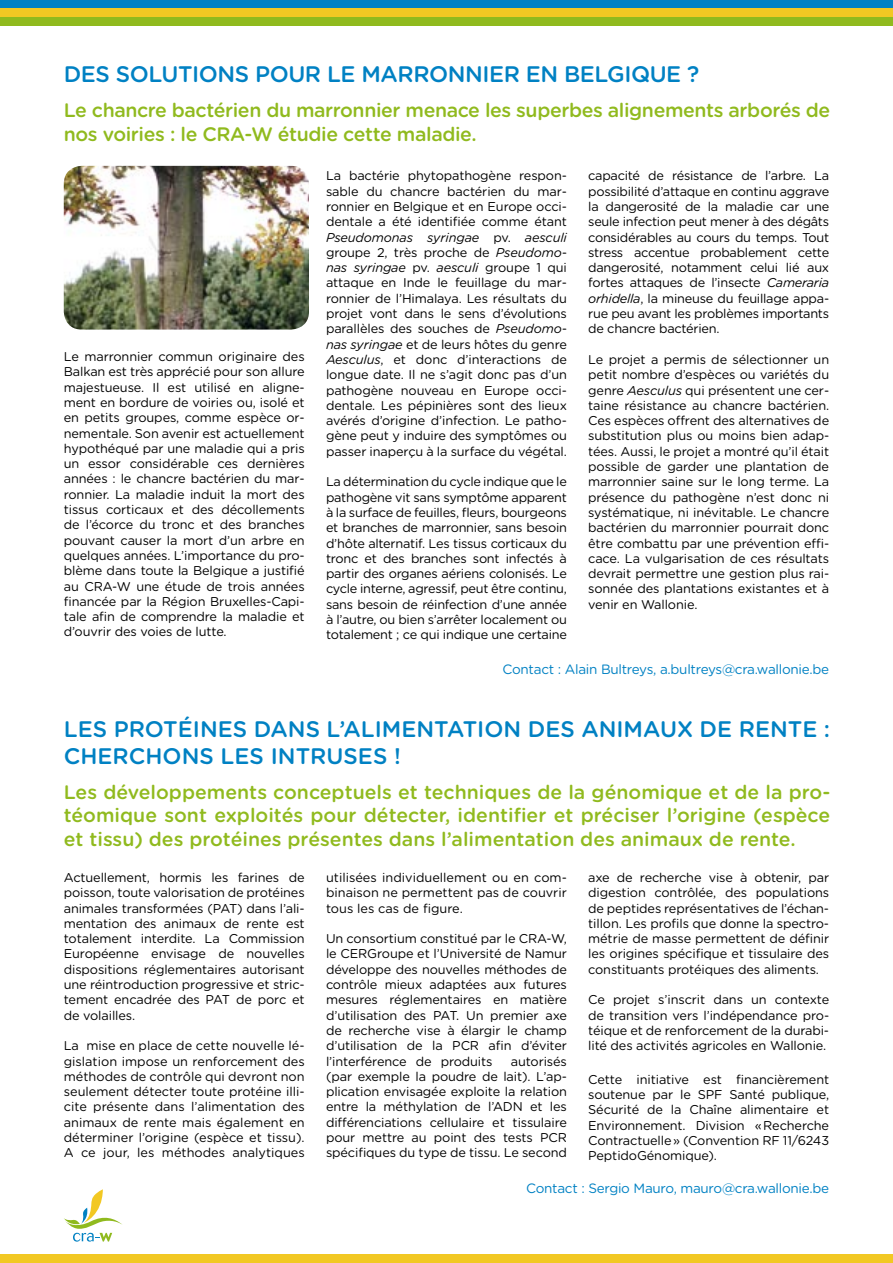
<style>
.page{position:relative;width:893px;height:1263px;background:#fff}
.page>*{position:absolute;margin:0;border:0;box-sizing:border-box;transform-origin:0 0}
.t1{font:500 22.5px/27px "Gotham Rounded";color:#0081c3}
.t2{font:500 22.5px "Gotham Rounded";letter-spacing:-.02em;color:#0081c3}
.t3{font:500 19.5px/23.4px "Gotham Rounded";color:#90ba1e}
.t4{font:13.5px "Gotham Rounded";letter-spacing:-.02em;color:#0081c3}
.t5{font:12.75px/15.3px "Gotham Rounded";letter-spacing:-.01em;color:#000;text-align:justify}
.s1{font-style:italic}
</style>
<div class="page">
<div style="left:0;top:0;width:893px;height:9px;background:#0081c3"></div>
<div style="left:0;top:1254px;width:893px;height:9px;background:#f2c823"></div>
<div style="left:0;top:9px;width:893px;height:8px;background:#f2c823"></div>
<div style="left:0;top:17px;width:893px;height:9px;background:#90ba1e"></div>
<svg style="left:64px;top:1189px;width:58px;height:52px"></svg>
<img style="left:64px;top:166px;width:245px;height:164px">
<h1 class="t2" style="left:64px;top:58px;width:637px">Des solutions pour le marronnier en Belgique ?</h1>
<h2 class="t3" style="left:64px;top:98px;width:768px">Le chancre bactérien du marronnier menace les superbes alignements arborés de nos voiries : le CRA</h2>
<h2 class="t3" style="left:244px;top:121px;width:234px">-W étudie cette maladie.</h2>
<p class="t5" style="left:64px;top:348px;width:242px">Le marronnier commun originaire des Balkan est très apprécié pour son allure majestueuse. Il est utilisé en aligne&shy;ment en bordure de voiries ou, isolé et en petits groupes, comme espèce or&shy;nementale. Son avenir est actuellement hypothéqué par une maladie qui a pris un essor considérable ces dernières années : le chancre bactérien du mar&shy;ronnier. La maladie induit la mort des tissus corticaux et des décollements de l’écorce du tronc et des branches pouvant causer la mort d’un arbre en quelques années. L’importance du pro&shy;blème dans toute la Belgique a justifié au CRA-W une étude de trois années financée par la Région Bruxelles-Capi&shy;tale afin de comprendre la maladie et d’ouvrir des voies de lutte.</p>
<p class="t5" style="left:326px;top:168px;width:242px">La bactérie phytopathogène respon&shy;sable du chancre bactérien du mar&shy;ronnier en Belgique et en Europe occi&shy;dentale a été identifiée comme étant <span class="s1">Pseudomonas syringae</span> pv. <span class="s1">aesculi </span>groupe 2, très proche de <span class="s1">Pseudomo&shy;nas syringae</span> pv. <span class="s1">aesculi</span> groupe 1 qui attaque en Inde le feuillage du mar&shy;ronnier de l’Himalaya. Les résultats du projet vont dans le sens d’évolutions parallèles des souches de <span class="s1">Pseudomo&shy;nas syringae</span> et de leurs hôtes du genre <span class="s1">Aesculus</span>, et donc d’interactions de longue date. Il ne s’agit donc pas d’un pathogène nouveau en Europe occi&shy;dentale. Les pépinières sont des lieux avérés d’origine d’infection. Le patho&shy;gène peut y induire des symptômes ou passer inaperçu à la surface du végétal.</p>
<p class="t5" style="left:326px;top:474px;width:242px">La détermination du cycle indique que le pathogène vit sans symptôme apparent à la surface de feuilles, fleurs, bourgeons et branches de marronnier, sans besoin d’hôte alternatif. Les tissus corticaux du tronc et des branches sont infectés à partir des organes aériens colonisés. Le cycle interne, agressif, peut être continu, sans besoin de réinfection d’une année à l’autre, ou bien s’arrêter localement ou totalement ; ce qui indique une certaine</p>
<p class="t5" style="left:588px;top:168px;width:242px">capacité de résistance de l’arbre. La possibilité d’attaque en continu aggrave la dangerosité de la maladie car une seule infection peut mener à des dégâts considérables au cours du temps. Tout stress accentue probablement cette dangerosité, notamment celui lié aux fortes attaques de l’insecte <span class="s1">Cameraria orhidella</span>, la mineuse du feuillage appa&shy;rue peu avant les problèmes importants de chancre bactérien.</p>
<p class="t5" style="left:588px;top:351px;width:242px">Le projet a permis de sélectionner un petit nombre d’espèces ou variétés du genre <span class="s1">Aesculus</span> qui présentent une cer&shy;taine résistance au chancre bactérien.<br>Ces espèces offrent des alternatives de substitution plus ou moins bien adap&shy;tées. Aussi, le projet a montré qu’il était possible de garder une plantation de marronnier saine sur le long terme. La présence du pathogène n’est donc ni systématique, ni inévitable. Le chancre bactérien du marronnier pourrait donc être combattu par une prévention effi&shy;cace. La vulgarisation de ces résultats devrait permettre une gestion plus rai&shy;sonnée des plantations existantes et à venir en Wallonie.</p>
<p class="t4" style="left:503px;top:660px;width:328px">Contact : Alain Bultreys, a.bultreys@cra.wallonie.be</p>
<h1 class="t1" style="left:64px;top:714px;width:768px">Les protéines dans l’alimentation des animaux de rente : cherchons les intruses !</h1>
<h2 class="t3" style="left:64px;top:780px;width:768px;text-align:justify">Les développements conceptuels et techniques de la génomique et de la pro&shy;téomique sont exploités pour détecter, identifier et préciser l’origine (espèce et tissu) des protéines présentes dans l’alimentation des animaux de rente.</h2>
<p class="t5" style="left:64px;top:869px;width:242px">Actuellement, hormis les farines de poisson, toute valorisation de protéines animales transformées (PAT) dans l’ali&shy;mentation des animaux de rente est totalement interdite. La Commission Européenne envisage de nouvelles dispositions réglementaires autorisant une réintroduction progressive et stric&shy;tement encadrée des PAT de porc et de volailles.</p>
<p class="t5" style="left:64px;top:1037px;width:242px">La mise en place de cette nouvelle lé&shy;gislation impose un renforcement des méthodes de contrôle qui devront non seulement détecter toute protéine illi&shy;cite présente dans l’alimentation des animaux de rente mais également en déterminer l’origine (espèce et tissu).<br>A ce jour, les méthodes analytiques</p>
<p class="t5" style="left:326px;top:869px;width:242px">utilisées individuellement ou en com&shy;binaison ne permettent pas de couvrir tous les cas de figure.</p>
<p class="t5" style="left:326px;top:930px;width:242px">Un consortium constitué par le CRA-W, le CERGroupe et l’Université de Namur développe des nouvelles méthodes de contrôle mieux adaptées aux futures mesures réglementaires en matière d’utilisation des PAT. Un premier axe de recherche vise à élargir le champ d’utilisation de la PCR afin d’éviter l’interférence de produits</p>
<p class="t5" style="left:326px;top:1053px;width:242px;text-indent:185px">autorisés (par exemple la poudre de lait). L’ap&shy;plication envisagée exploite la relation entre la méthylation de l’ADN et les différenciations cellulaire et tissulaire pour mettre au point des tests PCR spécifiques du type de tissu. Le second</p>
<p class="t5" style="left:588px;top:869px;width:242px">axe de recherche vise à obtenir, par digestion contrôlée, des populations de peptides représentatives de l’échan&shy;tillon. Les profils que donne la spectro&shy;métrie de masse permettent de définir les origines spécifique et tissulaire des constituants protéiques des aliments.</p>
<p class="t5" style="left:588px;top:992px;width:242px">Ce projet s’inscrit dans un contexte de transition vers l’indépendance pro&shy;téique et de renforcement de la durabi&shy;lité des activités agricoles en Wallonie.</p>
<p class="t5" style="left:588px;top:1071px;width:242px">Cette initiative est financièrement soutenue par le SPF Santé publique, Sécurité de la Chaîne alimentaire et Environnement. Division « Recherche Contractuelle » (Convention RF 11/6243<br>PeptidoGénomique).</p>
<p class="t4" style="left:526px;top:1179px;width:304px">Contact : Sergio Mauro, mauro@cra.wallonie.be</p>
</div>
